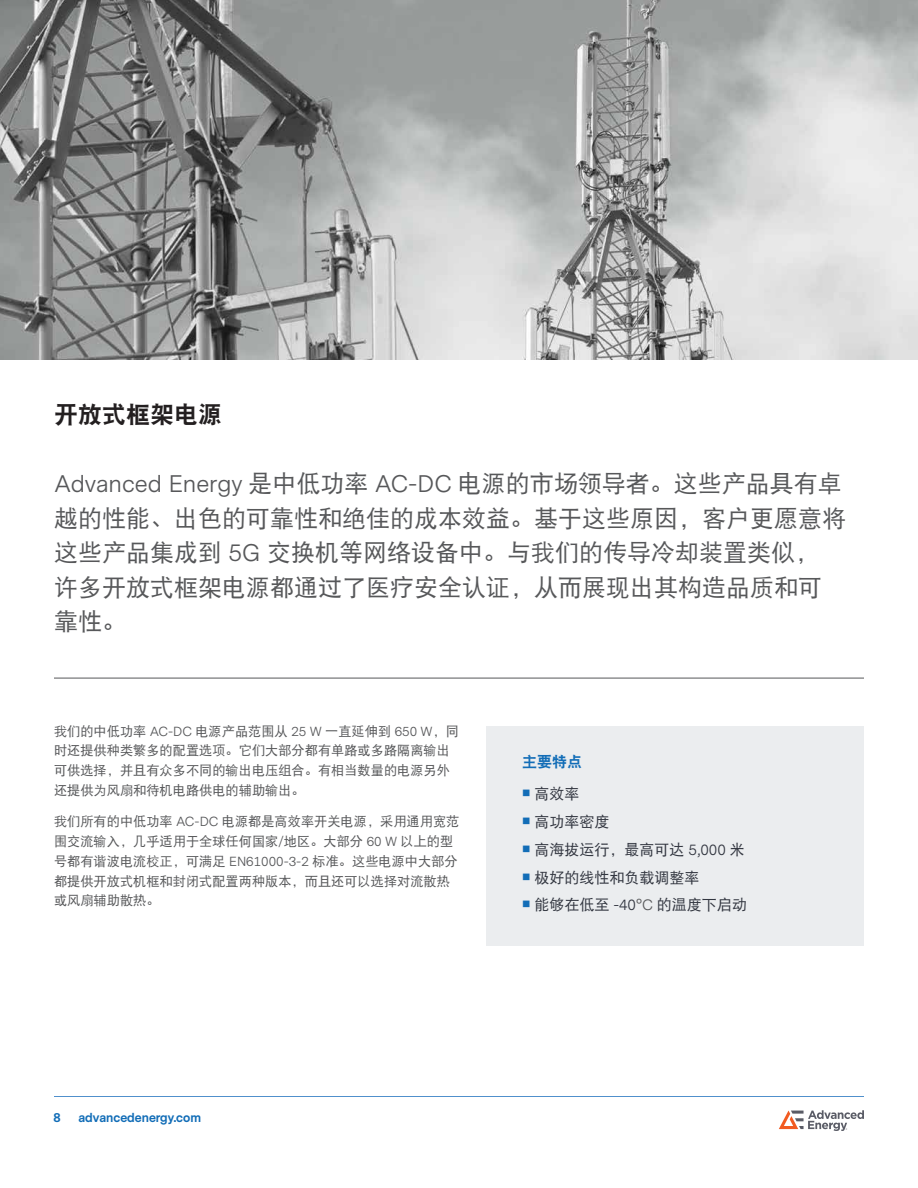
<style>
.page{position:relative;width:918px;height:1188px;background:#fff}
.page>*{position:absolute;margin:0;border:0;box-sizing:border-box;transform-origin:0 0}
.t1{font:24px/34.5px "DFP Hei W5";color:#57585a}
.t2{font:24px "DFP Hei W9";color:#231f20}
.t3{font:15px "DFP Hei W5";color:#323640}
.t4{font:15px "DFP Hei W9";color:#126db7}
.t5{font:13.2px/19.8px "DFP Hei W5";color:#57585a}
.t6{font:700 12px "Messina Sans";color:#126db7}
.s1{font-family:"Messina Sans"}
.s2{color:#126db7}
.s3{font-family:"Messina Sans";color:#57585a}
</style>
<div class="page">
<hr style="left:54px;top:1096px;width:810px;height:1px;background:#5090cc">
<svg style="left:779px;top:1110px;width:85px;height:21px"></svg>
<div style="left:486px;top:726px;width:378px;height:220px;background:#ebedef"></div>
<hr style="left:54px;top:678px;width:810px;height:1px;background:#57585a">
<img style="left:0;top:0;width:918px;height:360px">
<h1 class="t2" style="left:54px;top:402px;width:169px">开放式框架电源</h1>
<h1 class="t1" style="left:54px;top:466px;width:793px"><span class="s1">Advanced Energy</span> 是中低功率 <span class="s1">AC-DC</span> 电源的市场领导者。这些产品具有卓越的性能、出色的可靠性和绝佳的成本效益。基于这些原因，客户更愿意将这些产品集成到 <span class="s1">5G</span> 交换机等网络设备中。与我们的传导冷却装置类似，许多开放式框架电源都通过了医疗安全认证，从而展现出其构造品质和可靠性。</h1>
<p class="t5" style="left:54px;top:721px;width:407px">我们的中低功率 <span class="s1">AC-DC</span> 电源产品范围从 <span class="s1">25 W</span> 一直延伸到 <span class="s1">650 W</span>，同时还提供种类繁多的配置选项。它们大部分都有单路或多路隔离输出可供选择，并且有众多不同的输出电压组合。有相当数量的电源另外还提供为风扇和待机电路供电的辅助输出。</p>
<p class="t5" style="left:54px;top:812px;width:407px">我们所有的中低功率 <span class="s1">AC-DC</span> 电源都是高效率开关电源，采用通用宽范围交流输入，几乎适用于全球任何国家<span class="s1">/</span>地区。大部分 <span class="s1">60 W</span> 以上的型号都有谐波电流校正，可满足 <span class="s1">EN61000-3-2</span> 标准。这些电源中大部分都提供开放式机框和封闭式配置两种版本，而且还可以选择对流散热或风扇辅助散热。</p>
<p class="t4" style="left:522px;top:754px;width:61px">主要特点</p>
<p class="t3" style="left:522px;top:786px;width:59px"><span class="s2">■</span> 高效率</p>
<p class="t3" style="left:522px;top:814px;width:89px"><span class="s2">■</span> 高功率密度</p>
<p class="t3" style="left:522px;top:841px;width:224px"><span class="s2">■</span> 高海拔运行，最高可达 <span class="s1">5,000</span> 米</p>
<p class="t3" style="left:522px;top:869px;width:179px"><span class="s2">■</span> 极好的线性和负载调整率</p>
<p class="t3" style="left:522px;top:897px;width:226px"><span class="s2">■</span> 能够在低至 <span class="s1">-40</span><span class="s3">°C</span> 的温度下启动</p>
<p class="t6" style="left:53px;top:1109px;width:9px">8</p>
<p class="t6" style="left:78px;top:1109px;width:124px">advancedenergy.com</p>
</div>
